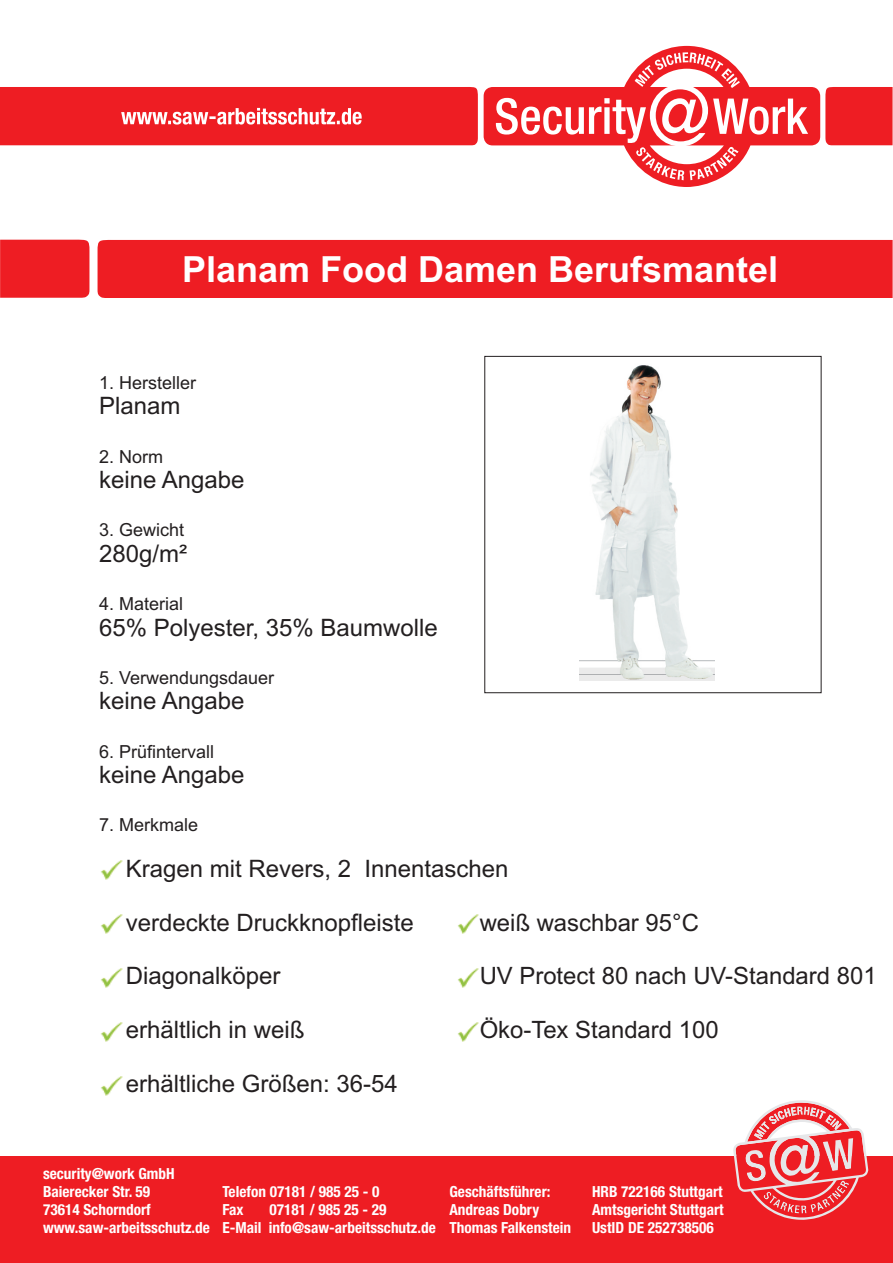
<style>
.page{position:relative;width:893px;height:1263px;background:#fff}
.page>*{position:absolute;margin:0;border:0;box-sizing:border-box;transform-origin:0 0}
.t1{font:700 36px "Arial";color:#fff}
.t2{font:24px "Arial";color:#231f20}
.t3{font:23.85px "Arial";color:#231f20}
.t4{font:18px "Arial";color:#231f20}
.t5{font:700 condensed 15.3px/18.1px "Helvetica Neue LT Std";color:#fff}
</style>
<div class="page">
<svg style="left:484px;top:46px;width:336px;height:141px"></svg>
<svg style="left:496px;top:52px;width:312px;height:128px"></svg>
<div style="left:825px;top:87px;width:68px;height:58px;background:#ee1d23"></div>
<svg style="left:0;top:87px;width:478px;height:58px;background:#ef2b30"></svg>
<div style="left:0;top:1157px;width:893px;height:106px;background:#ee1d23"></div>
<div style="left:98px;top:240px;width:795px;height:58px;background:#ee1d23"></div>
<div style="left:0;top:239px;width:89px;height:59px;background:#ee1d23"></div>
<div style="left:485px;top:356px;width:336px;height:337px;border:1px solid #231f20"></div>
<svg style="left:733px;top:1100px;width:135px;height:120px"></svg>
<img style="left:101px;top:860px;width:22px;height:20px">
<img style="left:101px;top:914px;width:22px;height:20px">
<img style="left:101px;top:968px;width:22px;height:20px">
<img style="left:101px;top:1022px;width:22px;height:20px">
<img style="left:101px;top:1076px;width:22px;height:20px">
<img style="left:458px;top:914px;width:21px;height:20px">
<img style="left:458px;top:968px;width:21px;height:20px">
<img style="left:458px;top:1022px;width:21px;height:20px">
<img style="left:579px;top:365px;width:136px;height:316px">
<h1 class="t1" style="left:182px;top:255px;width:598px">Planam Food Damen Berufsmantel</h1>
<p class="t4" style="left:99px;top:376px;width:99px">1. Hersteller</p>
<h2 class="t2" style="left:99px;top:397px;width:83px">Planam</h2>
<p class="t4" style="left:99px;top:449px;width:66px">2. Norm</p>
<h2 class="t2" style="left:99px;top:471px;width:147px">keine Angabe</h2>
<p class="t4" style="left:99px;top:523px;width:87px">3. Gewicht</p>
<h2 class="t2" style="left:99px;top:544px;width:90px">280g/m²</h2>
<p class="t4" style="left:99px;top:597px;width:86px">4. Material</p>
<h2 class="t2" style="left:99px;top:618px;width:340px">65% Polyester, 35% Baumwolle</h2>
<p class="t4" style="left:99px;top:671px;width:177px">5. Verwendungsdauer</p>
<h2 class="t2" style="left:99px;top:692px;width:147px">keine Angabe</h2>
<p class="t4" style="left:99px;top:744px;width:117px">6. Prüfintervall</p>
<h2 class="t2" style="left:99px;top:766px;width:147px">keine Angabe</h2>
<p class="t4" style="left:99px;top:818px;width:101px">7. Merkmale</p>
<h2 class="t2" style="left:126px;top:859px;width:384px">Kragen mit Revers, 2 Innentaschen</h2>
<h2 class="t2" style="left:126px;top:913px;width:290px">verdeckte Druckknopfleiste</h2>
<h2 class="t2" style="left:126px;top:967px;width:156px">Diagonalköper</h2>
<h2 class="t2" style="left:126px;top:1020px;width:180px">erhältlich in weiß</h2>
<h2 class="t2" style="left:126px;top:1074px;width:274px">erhältliche Größen: 36-54</h2>
<h3 class="t3" style="left:480px;top:914px;width:221px">weiß waschbar 95°C</h3>
<h3 class="t3" style="left:480px;top:967px;width:398px">UV Protect 80 nach UV-Standard 801</h3>
<h3 class="t3" style="left:480px;top:1020px;width:240px">Öko-Tex Standard 100</h3>
<p class="t5" style="left:43px;top:1167px;width:168px">security@work GmbH<br>Baierecker Str. 59<br>73614 Schorndorf www.saw-arbeitsschutz.de</p>
<p class="t5" style="left:222px;top:1185px;width:159px">Telefon 07181 / 985 25 - 0<br>Fax</p>
<p class="t5" style="left:222px;top:1203px;width:215px;text-align:center">07181 / 985 25 - 29<br>E-Mail info@saw-arbeitsschutz.de</p>
<p class="t5" style="left:449px;top:1185px;width:123px">Geschäftsführer:<br>Andreas Dobry<br>Thomas Falkenstein</p>
<p class="t5" style="left:592px;top:1185px;width:133px;text-align:justify">HRB 722166 Stuttgart Amtsgericht Stuttgart UstID DE 252738506</p>
</div>
